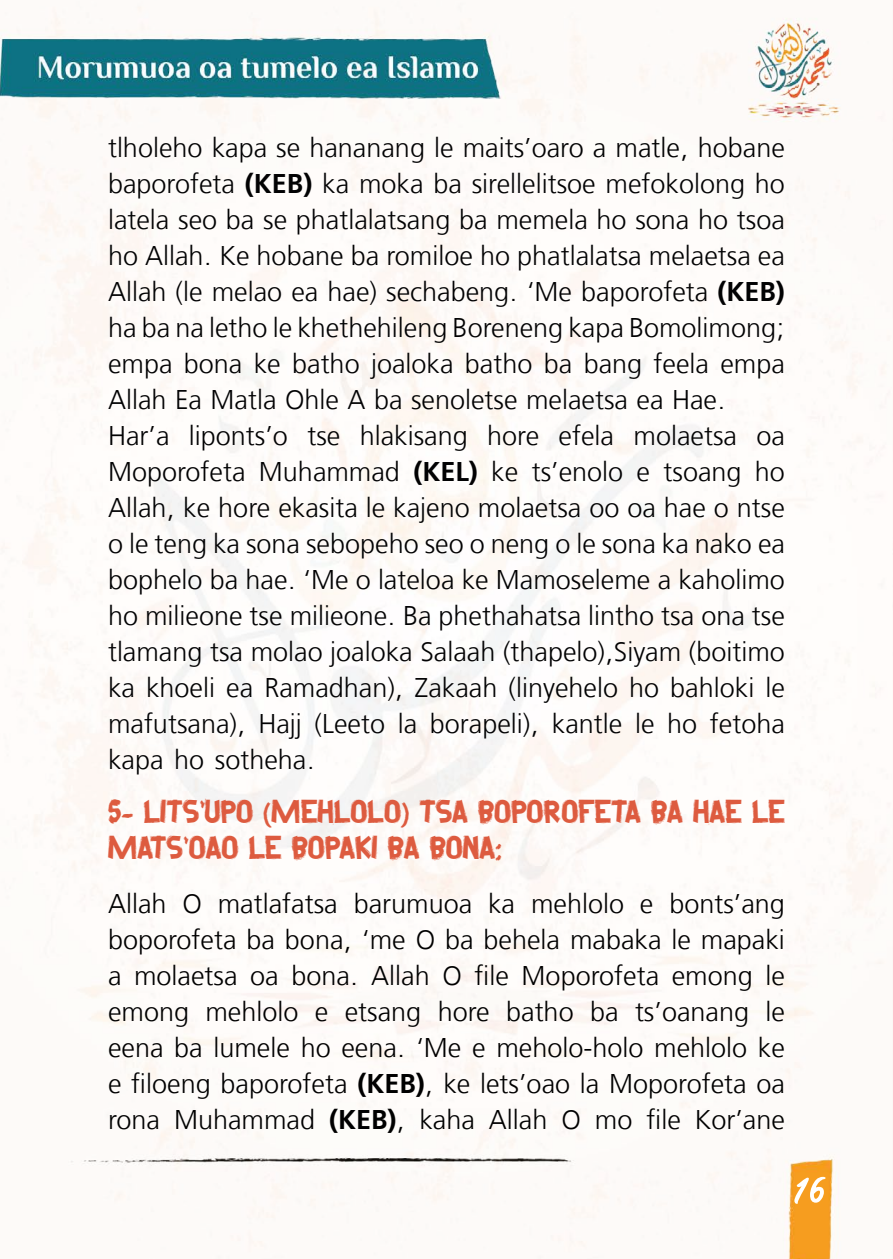
<style>
.page{position:relative;width:893px;height:1259px;background:#fff}
.page>*{position:absolute;margin:0;border:0;box-sizing:border-box;transform-origin:0 0}
.t1{font:66px "A Arslan Wessam A A Arslan Wessam A";color:#fff}
.t2{font:300 27px/36px "Frutiger LT Arabic 45";color:#020203}
.t3{font:300 27px/36px "Frutiger LT Arabic 45";color:#000;text-align:justify}
.t4{font:27px/36px "Baskara Demo";color:#dd5b3f}
.s1{font-family:"Frutiger LT Arabic 65";font-weight:700}
.s2{font-family:"DG Forsha"}
</style>
<div class="page">
<img style="left:0;top:6px;width:893px;height:1253px">
<p class="t2" style="left:108px;top:129px;width:678px">tlholeho kapa se hananang le maits’oaro a matle, hobane baporofeta <span class="s1">(KEB)</span> ka moka ba sirellelitsoe mefokolong ho latela seo ba se phatlalatsang ba memela ho sona ho tsoa ho Allah. Ke hobane ba romiloe ho phatlalatsa melaetsa ea Allah (le melao ea hae) sechabeng. ‘Me baporofeta <span class="s1">(KEB) </span>ha ba na letho le khethehileng Boreneng kapa Bomolimong; empa bona ke batho joaloka batho ba bang feela empa Allah Ea Matla Ohle A ba senoletse melaetsa ea Hae.<br>Har’a liponts’o tse hlakisang hore efela molaetsa oa Moporofeta Muhammad <span class="s1">(KEL)</span> ke ts’enolo e tsoang ho Allah, ke hore ekasita le kajeno molaetsa oo oa hae o ntse o le teng ka sona sebopeho seo o neng o le sona ka nako ea bophelo ba hae. ‘Me o lateloa ke Mamoseleme a kaholimo ho milieone tse milieone. Ba phethahatsa lintho tsa ona tse tlamang tsa molao joaloka Salaah (thapelo),Siyam (boitimo ka khoeli ea Ramadhan), Zakaah (linyehelo ho bahloki le mafutsana), Hajj (Leeto la borapeli), kantle le ho fetoha kapa ho sotheha.</p>
<p class="t4" style="left:108px;top:795px;width:678px"><span class="s2">5-</span> LITS<span class="s2">’</span>UPO <span class="s2">(</span>MEHLOLO<span class="s2">)</span> TSA BOPOROFETA BA HAE LE<br>MATS<span class="s2">’</span>OAO LE BOPAKI BA BONA<span class="s2">:</span></p>
<p class="t3" style="left:108px;top:885px;width:678px">Allah O matlafatsa barumuoa ka mehlolo e bonts’ang boporofeta ba bona, ‘me O ba behela mabaka le mapaki a molaetsa oa bona. Allah O file Moporofeta emong le emong mehlolo e etsang hore batho ba ts’oanang le eena ba lumele ho eena. ‘Me e meholo-holo mehlolo ke e filoeng baporofeta <span class="s1">(KEB)</span>, ke lets’oao la Moporofeta oa rona Muhammad <span class="s1">(KEB)</span>, kaha Allah O mo file Kor’ane</p>
<h1 class="t1" style="left:793px;top:1141px;width:34px">16</h1>
</div>
